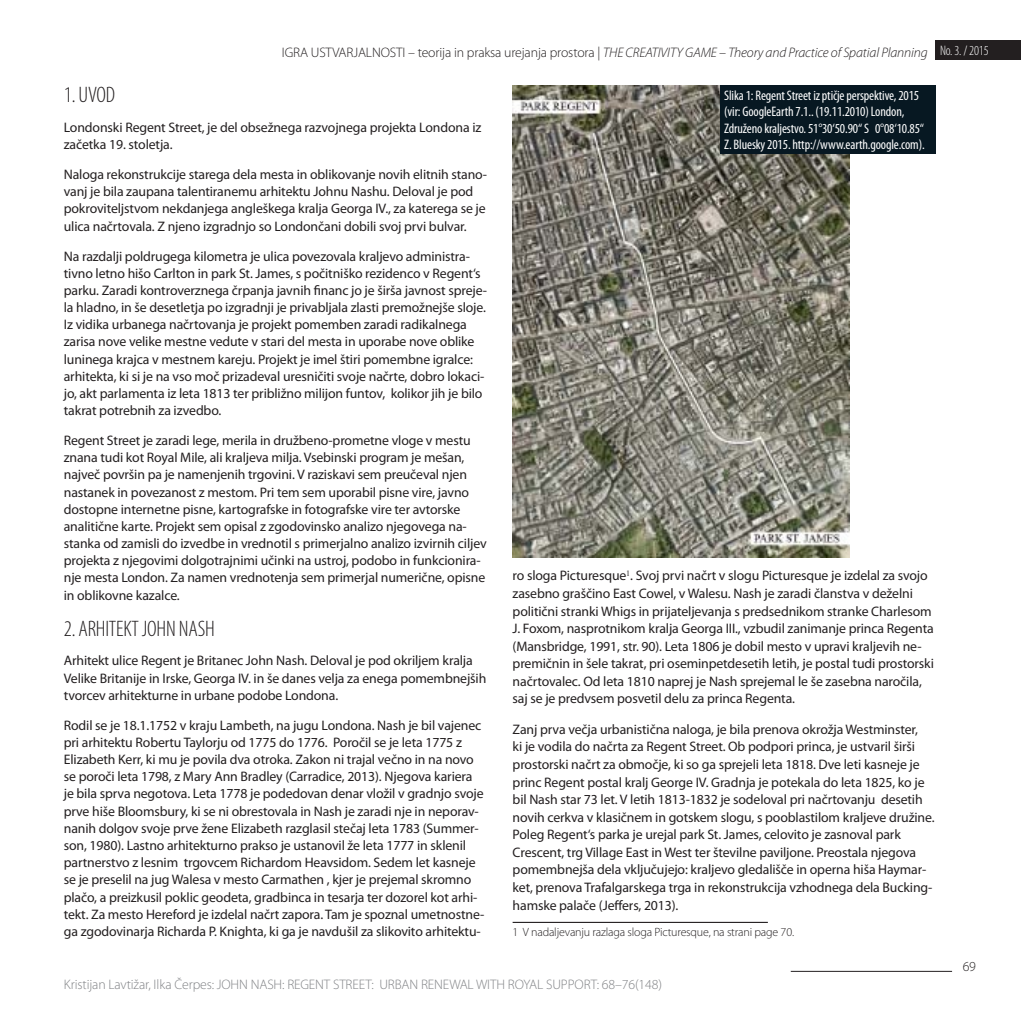
<style>
.page{position:relative;width:1021px;height:1021px;background:#fff}
.page>*{position:absolute;margin:0;border:0;box-sizing:border-box;transform-origin:0 0}
.clanki_podnaslov{font:300 condensed 22.5px "Myriad Pro";letter-spacing:-.01em;color:#231f20}
.t1{font:13.8px/17.1px "Myriad Pro";letter-spacing:-.01em;color:#231f20}
.opisi_k_slikam_BREZ{font:condensed 13.8px/16.5px "Myriad Pro";letter-spacing:-.01em;color:#fff}
.t2{font:italic 300 13.8px "Myriad Pro";letter-spacing:-.01em;color:#231f20}
.t3{font:300 13.8px "Myriad Pro";letter-spacing:-.01em;color:#808285}
.t4{font:300 13.8px "Myriad Pro";color:#231f20}
.footnotes{font:300 12px "Myriad Pro";letter-spacing:-.015em;color:#231f20}
.s1{font-style:normal}
.s2{font-style:normal;font-stretch:condensed;color:#fff}
</style>
<div class="page">
<hr style="left:790px;top:970px;width:162px;height:1px;background:#231f20">
<div style="left:935px;top:41px;width:85px;height:19px;background:#231f20"></div>
<hr style="left:512px;top:921px;width:255px;height:1px;background:#231f20">
<img style="left:512px;top:85px;width:337px;height:472px">
<div style="left:720px;top:85px;width:215px;height:69px;background:#071822"></div>
<p class="t2" style="left:282px;top:44px;width:708px"><span class="s1">IGRA USTVARJALNOSTI – teorija in praksa urejanja prostora |</span> THE CREATIVITY GAME – Theory and Practice of Spatial Planning <span class="s2">No. 3. / 2015</span></p>
<p class="clanki_podnaslov" style="left:64px;top:81px;width:53px">1. UVOD</p>
<p class="t1" style="left:64px;top:118px;width:419px">Londonski Regent Street, je del obsežnega razvojnega projekta Londona iz začetka 19. stoletja.</p>
<p class="t1" style="left:64px;top:166px;width:425px">Naloga rekonstrukcije starega dela mesta in oblikovanje novih elitnih stano&shy;vanj je bila zaupana talentiranemu arhitektu Johnu Nashu. Deloval je pod pokroviteljstvom nekdanjega angleškega kralja Georga IV., za katerega se je ulica načrtovala. Z njeno izgradnjo so Londončani dobili svoj prvi bulvar.</p>
<p class="t1" style="left:64px;top:247px;width:425px">Na razdalji poldrugega kilometra je ulica povezovala kraljevo administra&shy;tivno letno hišo Carlton in park St. James, s počitniško rezidenco v Regent‘s parku. Zaradi kontroverznega črpanja javnih financ jo je širša javnost spreje&shy;la hladno, in še desetletja po izgradnji je privabljala zlasti premožnejše sloje.<br>Iz vidika urbanega načrtovanja je projekt pomemben zaradi radikalnega zarisa nove velike mestne vedute v stari del mesta in uporabe nove oblike luninega krajca v mestnem kareju. Projekt je imel štiri pomembne igralce: arhitekta, ki si je na vso moč prizadeval uresničiti svoje načrte, dobro lokaci&shy;jo, akt parlamenta iz leta 1813 ter približno milijon funtov, kolikor jih je bilo takrat potrebnih za izvedbo.</p>
<p class="t1" style="left:64px;top:431px;width:424px">Regent Street je zaradi lege, merila in družbeno-prometne vloge v mestu znana tudi kot Royal Mile, ali kraljeva milja. Vsebinski program je mešan, največ površin pa je namenjenih trgovini. V raziskavi sem preučeval njen nastanek in povezanost z mestom. Pri tem sem uporabil pisne vire, javno dostopne internetne pisne, kartografske in fotografske vire ter avtorske analitične karte. Projekt sem opisal z zgodovinsko analizo njegovega na&shy;stanka od zamisli do izvedbe in vrednotil s primerjalno analizo izvirnih ciljev projekta z njegovimi dolgotrajnimi učinki na ustroj, podobo in funkcionira&shy;nje mesta London. Za namen vrednotenja sem primerjal numerične, opisne in oblikovne kazalce.</p>
<p class="clanki_podnaslov" style="left:64px;top:614px;width:152px">2. ARHITEKT JOHN NASH</p>
<p class="t1" style="left:64px;top:652px;width:424px">Arhitekt ulice Regent je Britanec John Nash. Deloval je pod okriljem kralja<br>Velike Britanije in Irske, Georga IV. in še danes velja za enega pomembnejših tvorcev arhitekturne in urbane podobe Londona.</p>
<p class="t1" style="left:64px;top:716px;width:422px">Rodil se je 18.1.1752 v kraju Lambeth, na jugu Londona. Nash je bil vajenec pri arhitektu Robertu Taylorju od 1775 do 1776. Poročil se je leta 1775 z Elizabeth Kerr, ki mu je povila dva otroka. Zakon ni trajal večno in na novo se poroči leta 1798, z Mary Ann Bradley (Carradice, 2013). Njegova kariera je bila sprva negotova. Leta 1778 je podedovan denar vložil v gradnjo svoje prve hiše Bloomsbury, ki se ni obrestovala in Nash je zaradi nje in neporav&shy;nanih dolgov svoje prve žene Elizabeth razglasil stečaj leta 1783 (Summer&shy;son, 1980). Lastno arhitekturno prakso je ustanovil že leta 1777 in sklenil partnerstvo z lesnim trgovcem Richardom Heavsidom. Sedem let kasneje se je preselil na jug Walesa v mesto Carmathen , kjer je prejemal skromno plačo, a preizkusil poklic geodeta, gradbinca in tesarja ter dozorel kot arhi&shy;tekt. Za mesto Hereford je izdelal načrt zapora. Tam je spoznal umetnostne&shy;ga zgodovinarja Richarda P. Knighta, ki ga je navdušil za slikovito arhitektu-</p>
<p class="opisi_k_slikam_BREZ" style="left:724px;top:87px;width:202px">Slika 1: Regent Street iz ptičje perspektive, 2015 (vir: GoogleEarth 7.1.. (19.11.2010) London, Združeno kraljestvo. 51°30‘50.90“ S 0°08‘10.85“ Z. Bluesky 2015. http://www.earth.google.com).</p>
<p class="t1" style="left:512px;top:566px;width:423px;line-height:17.5px">ro sloga Picturesque<sup>1</sup>. Svoj prvi načrt v slogu Picturesque je izdelal za svojo zasebno graščino East Cowel, v Walesu. Nash je zaradi članstva v deželni politični stranki Whigs in prijateljevanja s predsednikom stranke Charlesom J. Foxom, nasprotnikom kralja Georga III., vzbudil zanimanje princa Regenta (Mansbridge, 1991, str. 90). Leta 1806 je dobil mesto v upravi kraljevih ne&shy;premičnin in šele takrat, pri oseminpetdesetih letih, je postal tudi prostorski načrtovalec. Od leta 1810 naprej je Nash sprejemal le še zasebna naročila, saj se je predvsem posvetil delu za princa Regenta.</p>
<p class="t1" style="left:512px;top:720px;width:423px;line-height:17.5px">Zanj prva večja urbanistična naloga, je bila prenova okrožja Westminster,<br>ki je vodila do načrta za Regent Street. Ob podpori princa, je ustvaril širši prostorski načrt za območje, ki so ga sprejeli leta 1818. Dve leti kasneje je princ Regent postal kralj George IV. Gradnja je potekala do leta 1825, ko je bil Nash star 73 let. V letih 1813-1832 je sodeloval pri načrtovanju desetih novih cerkva v klasičnem in gotskem slogu, s pooblastilom kraljeve družine.<br>Poleg Regent‘s parka je urejal park St. James, celovito je zasnoval park Crescent, trg Village East in West ter številne paviljone. Preostala njegova pomembnejša dela vključujejo: kraljevo gledališče in operna hiša Haymar&shy;ket, prenova Trafalgarskega trga in rekonstrukcija vzhodnega dela Bucking&shy;hamske palače (Jeffers, 2013).</p>
<p class="footnotes" style="left:512px;top:924px;width:283px">1 V nadaljevanju razlaga sloga Picturesque, na strani page 70.</p>
<p class="t3" style="left:64px;top:975px;width:599px">Kristijan Lavtižar, Ilka Čerpes: JOHN NASH: REGENT STREET: URBAN RENEWAL WITH ROYAL SUPPORT: 68–76(148)</p>
<p class="t4" style="left:962px;top:958px;width:15px">69</p>
</div>
